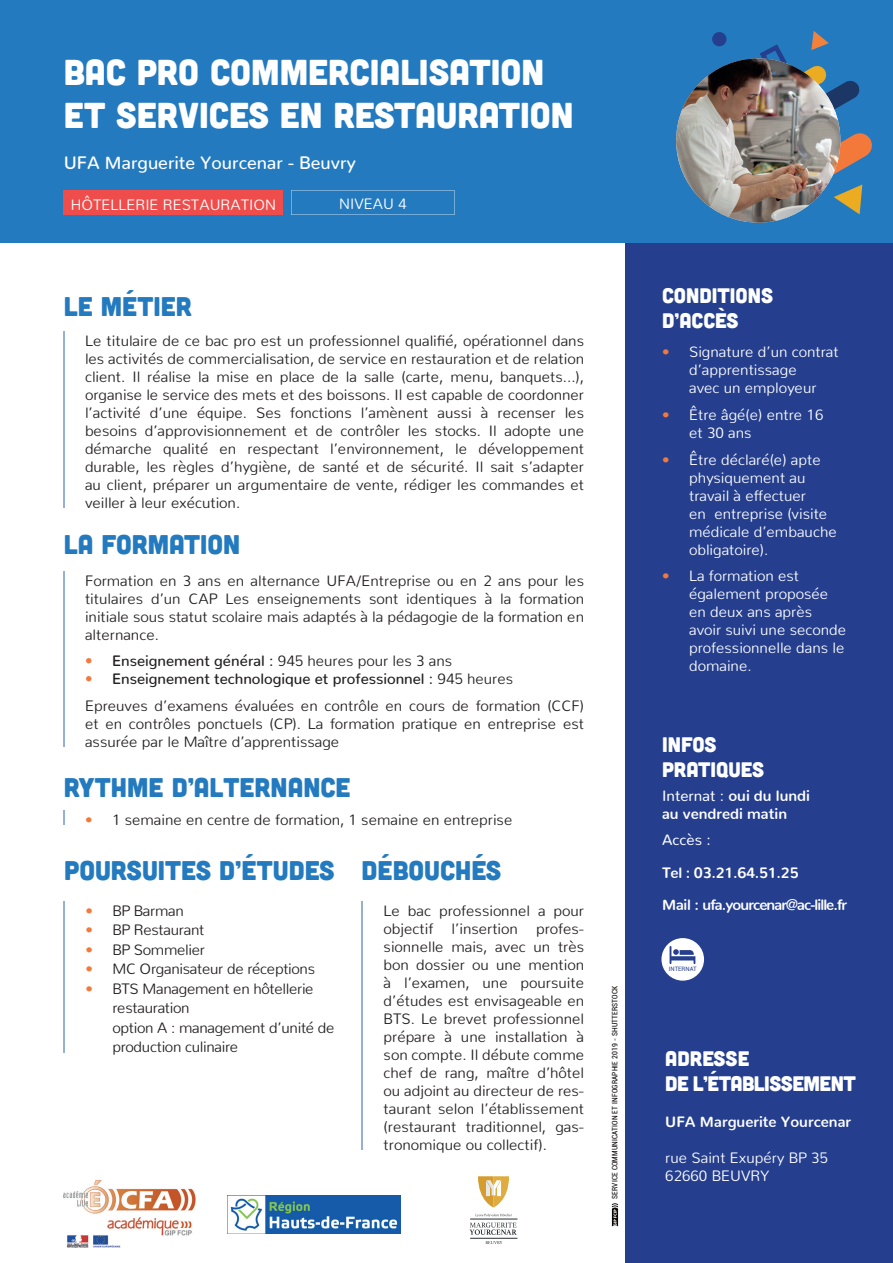
<style>
.page{position:relative;width:893px;height:1263px;background:#fff}
.page>*{position:absolute;margin:0;border:0;box-sizing:border-box;transform-origin:0 0}
.t1{font:36px/43.2px "Cubano";color:#fff}
.t2{font:27px "Cubano";color:#237abf}
.t3{font:21px/25.2px "Cubano";color:#fff}
.t4{font:21px/25.2px "Cubano";letter-spacing:-.025em;color:#fff}
.t5{font:500 18px "Nunito";color:#fff}
.t6{font:300 15px/18px "Nunito";color:#231f20;text-align:justify}
.t7{font:300 15px/18px "Nunito";color:#fff}
.t8{font:300 15px/19.5px "Nunito";letter-spacing:-.02em;color:#231f20}
.t9{font:700 15px/18px "Nunito";color:#fff}
.t10{font:700 15px/32.5px "Nunito";letter-spacing:-.06em;color:#fff}
.t11{font:500 15px "Nunito";color:#231f20}
.t12{font:15px "Nunito";color:#fff}
.t13{font:condensed 7.5px "Roboto";letter-spacing:.02em;color:#0c0806}
.t14{font:6px "Roboto";color:#253f8e}
.s1{font-weight:400;color:#f3793b}
.s2{font-weight:300}
.s3{font-weight:500}
.s4{color:#f3793b}
.s5{font-weight:400}
</style>
<div class="page">
<div style="left:625px;top:242px;width:268px;height:1021px;background:#253f8e"></div>
<svg style="left:612px;top:1203px;width:6px;height:23px"></svg>
<div style="left:0;top:0;width:893px;height:242px;background:#237abf"></div>
<div style="left:64px;top:190px;width:219px;height:25px;background:#ef4d4b"></div>
<svg style="left:291px;top:190px;width:164px;height:25px"></svg>
<div style="left:712px;top:32px;width:14px;height:14px;background:#253f8e;border-radius:50%"></div>
<svg style="left:760px;top:31px;width:100px;height:93px"></svg>
<svg style="left:796px;top:133px;width:76px;height:81px"></svg>
<img style="left:676px;top:58px;width:164px;height:165px;border-radius:82px">
<img style="left:64px;top:1180px;width:132px;height:67px">
<img style="left:227px;top:1195px;width:174px;height:39px">
<hr style="left:470px;top:1238px;width:47px;height:1px;background:#2a2f32">
<svg style="left:470px;top:1214px;width:47px;height:21px"></svg>
<svg style="left:485px;top:1241px;width:17px;height:3px"></svg>
<svg style="left:478px;top:1176px;width:31px;height:31px"></svg>
<div style="left:661px;top:938px;width:43px;height:43px;background:#fff;border-radius:50%"></div>
<svg style="left:670px;top:946px;width:25px;height:18px"></svg>
<hr style="left:63px;top:331px;width:2px;height:177px;background:#94afda">
<hr style="left:63px;top:571px;width:2px;height:176px;background:#94afda">
<hr style="left:63px;top:901px;width:2px;height:151px;background:#94afda">
<hr style="left:362px;top:901px;width:1px;height:249px;background:#94afda">
<svg style="left:63px;top:810px;width:2px;height:15px"></svg>
<h1 class="t1" style="left:64px;top:49px;width:511px">BAC PRO COMMERCIALISATION<br>ET SERVICES EN RESTAURATION</h1>
<p class="t5" style="left:64px;top:146px;width:294px">UFA Marguerite Yourcenar - Beuvry</p>
<p class="t7" style="left:71px;top:194px;width:207px">HÔTELLERIE RESTAURATION</p>
<p class="t7" style="left:339px;top:193px;width:69px">NIVEAU 4</p>
<h2 class="t2" style="left:64px;top:289px;width:130px">LE MÉTIER</h2>
<p class="t6" style="left:85px;top:330px;width:501px">Le titulaire de ce bac pro est un professionnel qualifié, opérationnel dans les activités de commercialisation, de service en restauration et de relation client. Il réalise la mise en place de la salle (carte, menu, banquets...), organise le service des mets et des boissons. Il est capable de coordonner l’activité d’une équipe. Ses fonctions l’amènent aussi à recenser les besoins d’approvisionnement et de contrôler les stocks. Il adopte une démarche qualité en respectant l’environnement, le développement durable, les règles d’hygiène, de santé et de sécurité. Il sait s’adapter au client, préparer un argumentaire de vente, rédiger les commandes et veiller à leur exécution.</p>
<h2 class="t2" style="left:64px;top:527px;width:178px">LA FORMATION</h2>
<p class="t6" style="left:85px;top:570px;width:500px">Formation en 3 ans en alternance UFA/Entreprise ou en 2 ans pour les titulaires d’un CAP Les enseignements sont identiques à la formation initiale sous statut scolaire mais adaptés à la pédagogie de la formation en alternance.</p>
<p class="t11" style="left:85px;top:648px;width:369px"><span class="s1">•</span> Enseignement général : <span class="s2">945 heures pour les 3 ans</span></p>
<p class="t6" style="left:85px;top:664px;width:500px;line-height:26.5px"><span class="s1">•</span> <span class="s3">Enseignement technologique et professionnel :</span> 945 heures<br>Epreuves d’examens évaluées en contrôle en cours de formation (CCF)</p>
<p class="t6" style="left:85px;top:713px;width:500px">et en contrôles ponctuels (CP). La formation pratique en entreprise est assurée par le Maître d’apprentissage</p>
<h2 class="t2" style="left:64px;top:770px;width:288px">RYTHME D’ALTERNANCE</h2>
<p class="t6" style="left:85px;top:809px;width:429px"><span class="s4">•</span> 1 semaine en centre de formation, 1 semaine en entreprise</p>
<h2 class="t2" style="left:64px;top:853px;width:439px">POURSUITES D’ÉTUDES DÉBOUCHÉS</h2>
<p class="t6" style="left:384px;top:900px;width:202px">Le bac professionnel a pour objectif l’insertion profes&shy;sionnelle mais, avec un très bon dossier ou une mention à l’examen, une poursuite d’études est envisageable en BTS. Le brevet professionnel prépare à une installation à son compte. Il débute comme chef de rang, maître d’hôtel ou adjoint au directeur de res&shy;taurant selon l’établissement (restaurant traditionnel, gas&shy;tronomique ou collectif).</p>
<p class="t8" style="left:85px;top:899px;width:100px"><span class="s4">•</span> BP Barman</p>
<p class="t8" style="left:85px;top:919px;width:120px"><span class="s4">•</span> BP Restaurant</p>
<p class="t8" style="left:85px;top:938px;width:121px"><span class="s4">•</span> BP Sommelier</p>
<p class="t8" style="left:85px;top:958px;width:231px"><span class="s4">•</span> MC Organisateur de réceptions</p>
<p class="t8" style="left:112px;top:977px;width:224px;text-indent:-27px"><span class="s4">•</span> BTS Management en hôtellerie restauration<br>option A : management d’unité de production culinaire</p>
<p class="t13" style="left:610px;top:1199px;width:215px;rotate:-90deg">SERVICE COMMUNICATION ET INFOGRAPHIE 2019 - SHUTTERSTOCK</p>
<h3 class="t3" style="left:662px;top:282px;width:112px">CONDITIONS<br>D’ACCÈS</h3>
<p class="t7" style="left:689px;top:342px;width:151px;text-indent:-27px"><span class="s4">•</span> Signature d’un contrat d’apprentissage<br>avec un employeur</p>
<p class="t7" style="left:689px;top:404px;width:136px;text-indent:-27px"><span class="s4">•</span> Être âgé(e) entre 16 et 30 ans</p>
<p class="t7" style="left:689px;top:449px;width:149px;text-indent:-27px"><span class="s4">•</span> Être déclaré(e) apte physiquement au travail à effectuer<br>en entreprise (visite médicale d’embauche obligatoire).</p>
<p class="t7" style="left:689px;top:565px;width:158px;text-indent:-27px"><span class="s4">•</span> La formation est également proposée en deux ans après avoir suivi une seconde professionnelle dans le domaine.</p>
<h3 class="t3" style="left:662px;top:731px;width:104px">INFOS<br>PRATIQUES</h3>
<p class="t9" style="left:662px;top:785px;width:149px"><span class="s5">Internat :</span> oui du lundi au vendredi matin</p>
<p class="t12" style="left:662px;top:827px;width:50px">Accès :</p>
<p class="t10" style="left:662px;top:854px;width:187px">Tel : 03.21.64.51.25<br>Mail : ufa.yourcenar@ac-lille.fr</p>
<p class="t14" style="left:669px;top:965px;width:29px">INTERNAT</p>
<h3 class="t4" style="left:665px;top:1045px;width:192px">ADRESSE<br>DE L’ÉTABLISSEMENT</h3>
<p class="t9" style="left:665px;top:1111px;width:187px">UFA Marguerite Yourcenar</p>
<p class="t7" style="left:665px;top:1147px;width:164px">rue Saint Exupéry BP 35<br>62660 BEUVRY</p>
</div>
